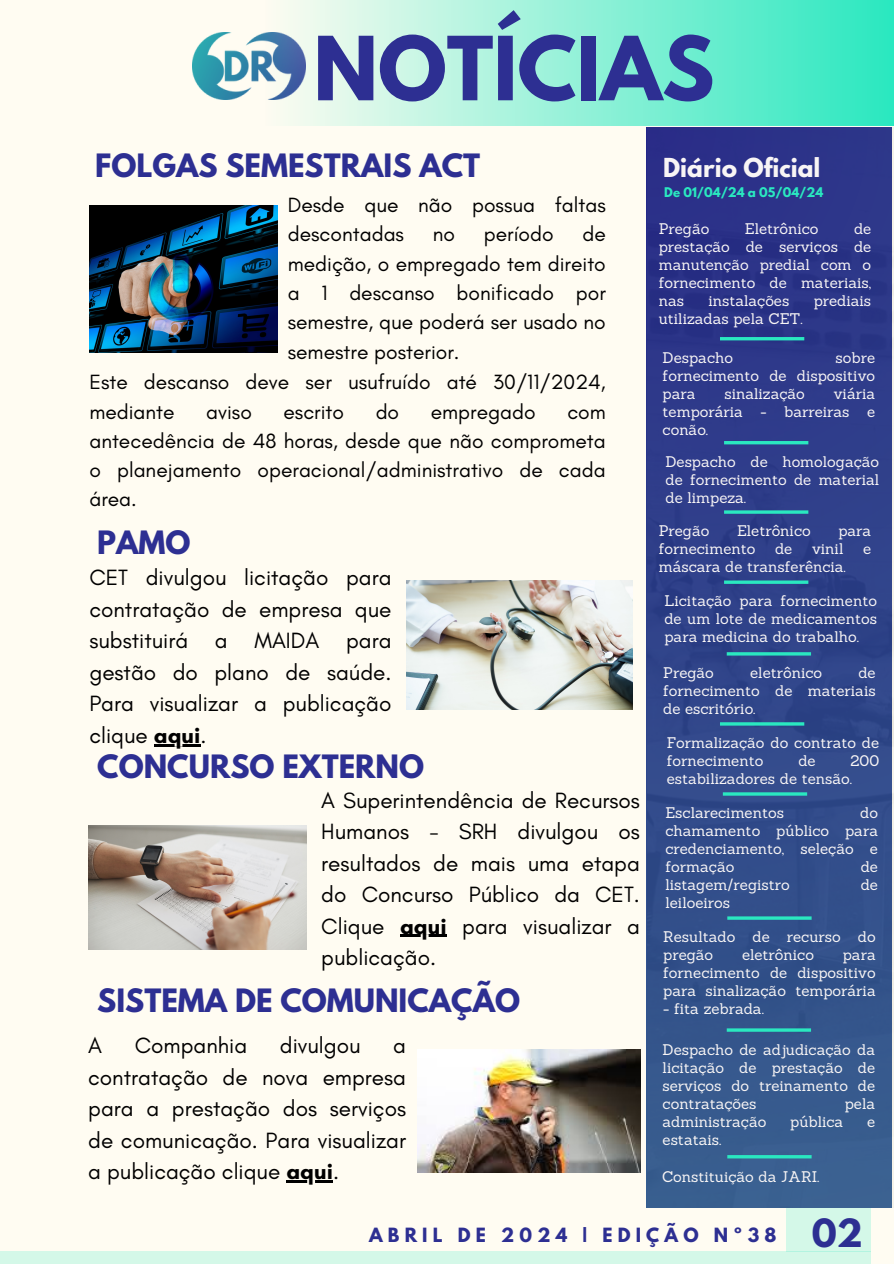
<style>
.page{position:relative;width:894px;height:1264px;background:#fff}
.page>*{position:absolute;margin:0;border:0;box-sizing:border-box;transform-origin:0 0}
.t1{font:700 78.3px "League Spartan";color:#2d2f92}
.t2{font:700 28.5px "League Spartan";color:#2d2f92}
.t3{font:700 23.1px "League Spartan";color:#f8f5f5}
.t4{font:22.5px/31.5px "Glacial Indifference";color:#000;text-align:justify}
.t5{font:21px/29.2px "Glacial Indifference";color:#000}
.t6{font:700 17.4px "League Spartan";letter-spacing:.3em;color:#2d2f92}
.t7{font:15px/18px "Sanchez";color:#f8f5f5;text-align:justify}
.t8{font:700 11.85px "League Spartan";color:#2ae8c0}
.s1{font-weight:700}
.s2{font-size:34.5px}
</style>
<div class="page">
<div style="left:0;top:0;width:893px;height:1263px;background:#fffcf2"></div>
<div style="left:0;top:1251px;width:871px;height:12px;background:#d4f8e8"></div>
<div style="left:786px;top:1207px;width:85px;height:44px;background:#d4f8e8"></div>
<div style="left:265px;top:0;width:628px;height:126px;background:linear-gradient(to right,#fdfbf1,#2ae8c0)"></div>
<img style="left:192px;top:33px;width:114px;height:66px">
<img style="left:406px;top:580px;width:226px;height:130px">
<hr style="left:154px;top:744px;width:46px;height:2px;background:#000">
<img style="left:89px;top:206px;width:188px;height:146px">
<img style="left:88px;top:825px;width:218px;height:124px">
<hr style="left:400px;top:934px;width:46px;height:2px;background:#000">
<img style="left:417px;top:1049px;width:223px;height:123px">
<hr style="left:286px;top:1180px;width:47px;height:2px;background:#000">
<img style="left:647px;top:128px;width:246px;height:1078px">
<hr style="left:719px;top:337px;width:85px;height:3px;background:#2ae8c0">
<hr style="left:723px;top:441px;width:85px;height:3px;background:#2ae8c0">
<svg style="left:723px;top:510px;width:85px;height:4px"></svg>
<svg style="left:723px;top:580px;width:85px;height:4px"></svg>
<hr style="left:726px;top:652px;width:84px;height:3px;background:#2ae8c0">
<hr style="left:719px;top:722px;width:85px;height:3px;background:#2ae8c0">
<hr style="left:722px;top:792px;width:84px;height:3px;background:#2ae8c0">
<hr style="left:727px;top:916px;width:84px;height:3px;background:#2ae8c0">
<hr style="left:726px;top:1028px;width:84px;height:3px;background:#2ae8c0">
<hr style="left:727px;top:1155px;width:84px;height:3px;background:#2ae8c0">
<h1 class="t1" style="left:313px;top:30px;width:402px">NOTÍCIAS</h1>
<h2 class="t2" style="left:95px;top:152px;width:386px">FOLGAS SEMESTRAIS ACT</h2>
<h3 class="t5" style="left:288px;top:190px;width:319px">Desde que não possua faltas descontadas</h3>
<h3 class="t5" style="left:288px;top:219px;width:319px;text-align:justify;text-indent:294px">de medição, o empregado tem direito a 1 descanso bonificado por semestre, que poderá ser usado no semestre posterior.</h3>
<h3 class="t5" style="left:432px;top:219px;width:24px">no</h3>
<h3 class="t5" style="left:483px;top:219px;width:71px">período</h3>
<h3 class="t5" style="left:89px;top:367px;width:518px">Este descanso deve ser usufruído até 30/11/2024, mediante</h3>
<h3 class="t5" style="left:206px;top:396px;width:47px">aviso</h3>
<h3 class="t5" style="left:283px;top:396px;width:62px">escrito</h3>
<h3 class="t5" style="left:375px;top:396px;width:25px">do</h3>
<h3 class="t5" style="left:430px;top:396px;width:106px">empregado</h3>
<h3 class="t5" style="left:89px;top:396px;width:518px;text-align:justify;text-indent:478px">com antecedência de 48 horas, desde que não comprometa o planejamento operacional/administrativo de cada área.</h3>
<h2 class="t2" style="left:97px;top:528px;width:95px">PAMO</h2>
<h3 class="t4" style="left:89px;top:561px;width:303px">CET divulgou licitação para contratação de empresa que substituirá a MAIDA para gestão do plano de saúde.<br>Para visualizar a publicação clique <span class="s1">aqui</span>.</h3>
<h2 class="t2" style="left:97px;top:752px;width:328px">CONCURSO EXTERNO</h2>
<h3 class="t4" style="left:321px;top:783px;width:320px">A Superintendência de Recursos Humanos - SRH divulgou os resultados de mais uma etapa do Concurso Público da CET.<br>Clique <span class="s1">aqui</span> para visualizar a publicação.</h3>
<h2 class="t2" style="left:97px;top:986px;width:424px">SISTEMA DE COMUNICAÇÃO</h2>
<h3 class="t4" style="left:88px;top:1029px;width:15px">A</h3>
<h3 class="t4" style="left:135px;top:1029px;width:114px">Companhia</h3>
<h3 class="t4" style="left:280px;top:1029px;width:82px">divulgou</h3>
<h3 class="t4" style="left:88px;top:1029px;width:319px;text-indent:305px">a contratação de nova empresa para a prestação dos serviços de comunicação. Para visualizar a publicação clique <span class="s1">aqui</span>.</h3>
<h3 class="t3" style="left:663px;top:156px;width:159px">Diário Oficial</h3>
<p class="t8" style="left:664px;top:186px;width:160px">De 01/04/24 a 05/04/24</p>
<p class="t7" style="left:658px;top:220px;width:52px">Pregão</p>
<p class="t7" style="left:744px;top:220px;width:75px">Eletrônico</p>
<p class="t7" style="left:658px;top:220px;width:214px;text-indent:195px">de prestação de serviços de manutenção predial com o fornecimento de materiais, nas</p>
<p class="t7" style="left:708px;top:292px;width:82px">instalações</p>
<p class="t7" style="left:813px;top:292px;width:59px">prediais</p>
<p class="t7" style="left:658px;top:310px;width:145px">utilizadas pela CET.</p>
<p class="t7" style="left:662px;top:348px;width:214px;text-indent:173px">sobre fornecimento de dispositivo para</p>
<p class="t7" style="left:662px;top:348px;width:72px">Despacho</p>
<p class="t7" style="left:662px;top:384px;width:214px;text-indent:171px">viária temporária - barreiras e conão.</p>
<p class="t7" style="left:724px;top:384px;width:82px">sinalização</p>
<p class="t7" style="left:665px;top:452px;width:215px">Despacho de homologação de fornecimento de material de limpeza.</p>
<p class="t7" style="left:658px;top:521px;width:52px">Pregão</p>
<p class="t7" style="left:736px;top:521px;width:75px">Eletrônico</p>
<p class="t7" style="left:838px;top:521px;width:34px">para</p>
<p class="t7" style="left:658px;top:539px;width:98px">fornecimento</p>
<p class="t7" style="left:774px;top:539px;width:19px">de</p>
<p class="t7" style="left:811px;top:539px;width:33px">vinil</p>
<p class="t7" style="left:862px;top:539px;width:10px">e</p>
<p class="t7" style="left:658px;top:557px;width:188px">máscara de transferência.</p>
<p class="t7" style="left:664px;top:591px;width:214px">Licitação para fornecimento de um lote de medicamentos para medicina do trabalho.</p>
<p class="t7" style="left:663px;top:663px;width:52px">Pregão</p>
<p class="t7" style="left:750px;top:663px;width:73px">eletrônico</p>
<p class="t7" style="left:663px;top:663px;width:214px;text-indent:195px">de fornecimento de materiais de escritório.</p>
<p class="t7" style="left:666px;top:733px;width:214px">Formalização do contrato de fornecimento</p>
<p class="t7" style="left:666px;top:751px;width:214px;text-indent:184px">200 estabilizadores de tensão.</p>
<p class="t7" style="left:665px;top:803px;width:120px">Esclarecimentos</p>
<p class="t7" style="left:798px;top:751px;width:19px">de</p>
<p class="t7" style="left:665px;top:803px;width:214px;text-indent:195px">do chamamento público para credenciamento, seleção e formação</p>
<p class="t7" style="left:860px;top:857px;width:19px">de</p>
<p class="t7" style="left:665px;top:875px;width:126px">listagem/registro</p>
<p class="t7" style="left:860px;top:875px;width:19px">de</p>
<p class="t7" style="left:665px;top:893px;width:66px">leiloeiros</p>
<p class="t7" style="left:663px;top:927px;width:214px">Resultado de recurso do pregão</p>
<p class="t7" style="left:741px;top:945px;width:73px">eletrônico</p>
<p class="t7" style="left:663px;top:945px;width:214px;text-indent:179px">para fornecimento de dispositivo para sinalização temporária</p>
<p class="t7" style="left:663px;top:999px;width:102px">- fita zebrada.</p>
<p class="t7" style="left:662px;top:1040px;width:214px">Despacho de adjudicação da licitação de prestação de serviços do treinamento de contratações</p>
<p class="t7" style="left:844px;top:1094px;width:32px">pela</p>
<p class="t7" style="left:662px;top:1112px;width:105px">administração</p>
<p class="t7" style="left:790px;top:1112px;width:55px">pública</p>
<p class="t7" style="left:866px;top:1112px;width:10px">e</p>
<p class="t7" style="left:662px;top:1130px;width:60px">estatais.</p>
<p class="t7" style="left:661px;top:1167px;width:159px">Constituição da JARI.</p>
<p class="t6" style="left:369px;top:1225px;width:495px">ABRIL DE 2024 | EDIÇÃO Nº38 <span class="s2">02</span></p>
</div>
